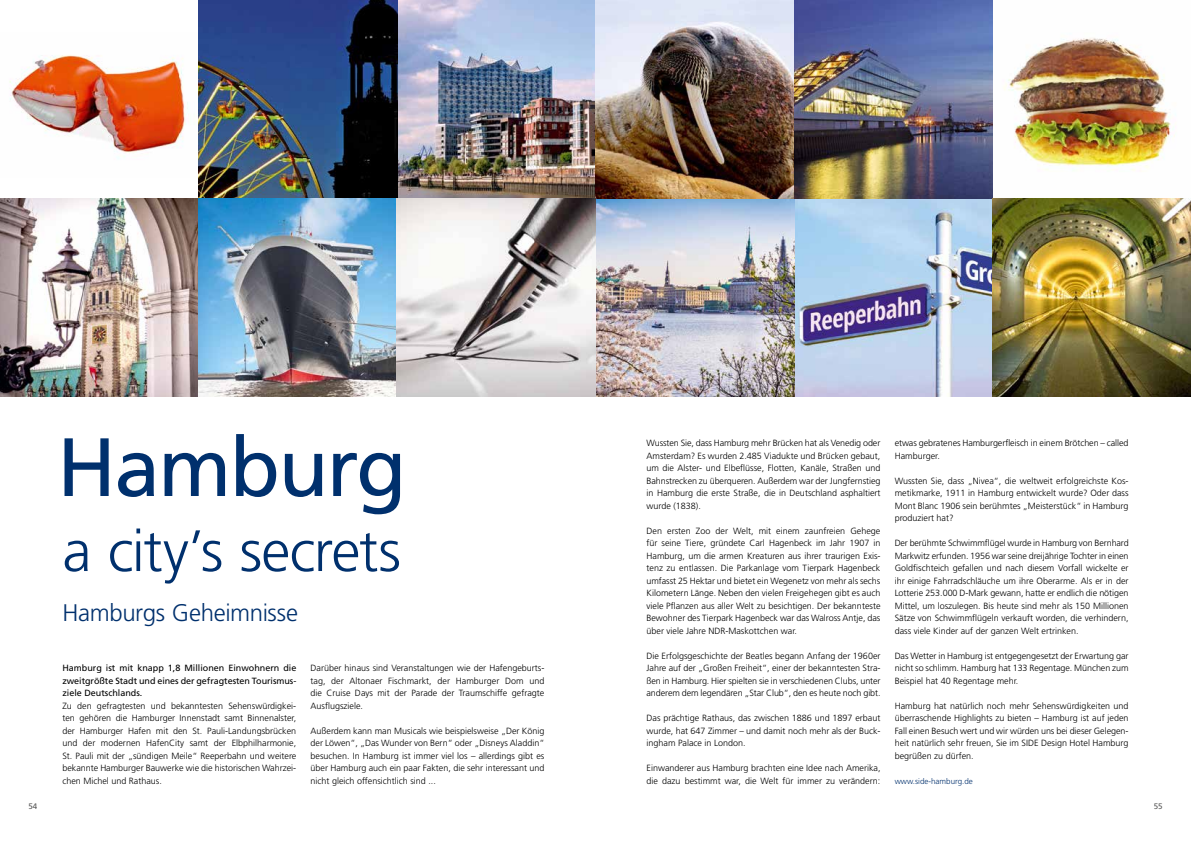
<style>
.page{position:relative;width:1191px;height:842px;background:#fff}
.page>*{position:absolute;margin:0;border:0;box-sizing:border-box;transform-origin:0 0}
.t1{font:82.6px "Frutiger";letter-spacing:-.025em;color:#00306d}
.t2{font:300 58.2px "Frutiger";letter-spacing:-.025em;color:#00306d}
.t3{font:300 24px "Frutiger";letter-spacing:-.015em;color:#00306d}
.t4{font:300 9px/12.5px "Frutiger";color:#000;text-align:justify}
.t5{font:9px/12.5px "Frutiger";letter-spacing:-.005em;color:#000;text-align:justify}
.t6{font:300 8px "Frutiger";color:#00306d}
.t7{font:8px "Frutiger";color:#565655}
</style>
<div class="page">
<img style="left:9px;top:55px;width:179px;height:104px">
<img style="left:198px;top:0;width:978px;height:198px">
<img style="left:0;top:198px;width:1191px;height:199px">
<h1 class="t1" style="left:57px;top:419px;width:351px">Hamburg</h1>
<h2 class="t2" style="left:62px;top:518px;width:340px">a city’s secrets</h2>
<h3 class="t3" style="left:62px;top:599px;width:237px">Hamburgs Geheimnisse</h3>
<p class="t5" style="left:62px;top:661px;width:235px">Hamburg ist mit knapp 1,8 Millionen Einwohnern die zweitgrößte Stadt und eines der gefragtesten Tourismus&shy;ziele Deutschlands.</p>
<p class="t4" style="left:62px;top:699px;width:235px">Zu den gefragtesten und bekanntesten Sehenswürdigkei&shy;ten gehören die Hamburger Innenstadt samt Binnenalster, der Hamburger Hafen mit den St. Pauli-Landungsbrücken und der modernen HafenCity samt der Elbphilharmonie, St. Pauli mit der „sündigen Meile“ Reeperbahn und weitere bekannte Hamburger Bauwerke wie die historischen Wahrzei&shy;chen Michel und Rathaus.</p>
<p class="t4" style="left:310px;top:662px;width:235px">Darüber hinaus sind Veranstaltungen wie der Hafengeburts&shy;tag, der Altonaer Fischmarkt, der Hamburger Dom und die Cruise Days mit der Parade der Traumschiffe gefragte Ausflugsziele.</p>
<p class="t4" style="left:310px;top:724px;width:235px">Außerdem kann man Musicals wie beispielsweise „Der König der Löwen“, „Das Wunder von Bern“ oder „Disneys Aladdin“ besuchen. In Hamburg ist immer viel los – allerdings gibt es über Hamburg auch ein paar Fakten, die sehr interessant und nicht gleich offensichtlich sind ...</p>
<p class="t4" style="left:646px;top:437px;width:235px">Wussten Sie, dass Hamburg mehr Brücken hat als Venedig oder Amsterdam? Es wurden 2.485 Viadukte und Brücken gebaut, um die Alster- und Elbeflüsse, Flotten, Kanäle, Straßen und Bahnstrecken zu überqueren. Außerdem war der Jungfernstieg in Hamburg die erste Straße, die in Deutschland asphaltiert wurde (1838).</p>
<p class="t4" style="left:646px;top:524px;width:235px">Den ersten Zoo der Welt, mit einem zaunfreien Gehege für seine Tiere, gründete Carl Hagenbeck im Jahr 1907 in Hamburg, um die armen Kreaturen aus ihrer traurigen Exis&shy;tenz zu entlassen. Die Parkanlage vom Tierpark Hagenbeck umfasst 25 Hektar und bietet ein Wegenetz von mehr als sechs Kilometern Länge. Neben den vielen Freigehegen gibt es auch viele Pflanzen aus aller Welt zu besichtigen. Der bekannteste Bewohner des Tierpark Hagenbeck war das Walross Antje, das über viele Jahre NDR-Maskottchen war.</p>
<p class="t4" style="left:646px;top:649px;width:236px">Die Erfolgsgeschichte der Beatles begann Anfang der 1960er Jahre auf der „Großen Freiheit“, einer der bekanntesten Stra&shy;ßen in Hamburg. Hier spielten sie in verschiedenen Clubs, unter anderem dem legendären „Star Club“, den es heute noch gibt.</p>
<p class="t4" style="left:646px;top:712px;width:235px">Das prächtige Rathaus, das zwischen 1886 und 1897 erbaut wurde, hat 647 Zimmer – und damit noch mehr als der Buck&shy;ingham Palace in London.</p>
<p class="t4" style="left:646px;top:762px;width:235px">Einwanderer aus Hamburg brachten eine Idee nach Amerika, die dazu bestimmt war, die Welt für immer zu verändern:</p>
<p class="t4" style="left:894px;top:437px;width:235px">etwas gebratenes Hamburgerfleisch in einem Brötchen – called<br>Hamburger.</p>
<p class="t4" style="left:894px;top:474px;width:235px">Wussten Sie, dass „Nivea“, die weltweit erfolgreichste Kos&shy;metikmarke, 1911 in Hamburg entwickelt wurde? Oder dass Mont Blanc 1906 sein berühmtes „Meisterstück“ in Hamburg produziert hat?</p>
<p class="t4" style="left:894px;top:537px;width:235px">Der berühmte Schwimmflügel wurde in Hamburg von Bernhard Markwitz erfunden. 1956 war seine dreijährige Tochter in einen Goldfischteich gefallen und nach diesem Vorfall wickelte er ihr einige Fahrradschläuche um ihre Oberarme. Als er in der Lotterie 253.000 D-Mark gewann, hatte er endlich die nötigen Mittel, um loszulegen. Bis heute sind mehr als 150 Millionen Sätze von Schwimmflügeln verkauft worden, die verhindern, dass viele Kinder auf der ganzen Welt ertrinken.</p>
<p class="t4" style="left:894px;top:649px;width:235px">Das Wetter in Hamburg ist entgegengesetzt der Erwartung gar nicht so schlimm. Hamburg hat 133 Regentage. München zum Beispiel hat 40 Regentage mehr.</p>
<p class="t4" style="left:894px;top:699px;width:235px">Hamburg hat natürlich noch mehr Sehenswürdigkeiten und überraschende Highlights zu bieten – Hamburg ist auf jeden Fall einen Besuch wert und wir würden uns bei dieser Gelegen&shy;heit natürlich sehr freuen, Sie im SIDE Design Hotel Hamburg begrüßen zu dürfen.</p>
<p class="t6" style="left:894px;top:776px;width:80px">www.side-hamburg.de</p>
<p class="t7" style="left:28px;top:801px;width:10px">54</p>
<p class="t7" style="left:1153px;top:801px;width:10px">55</p>
</div>
